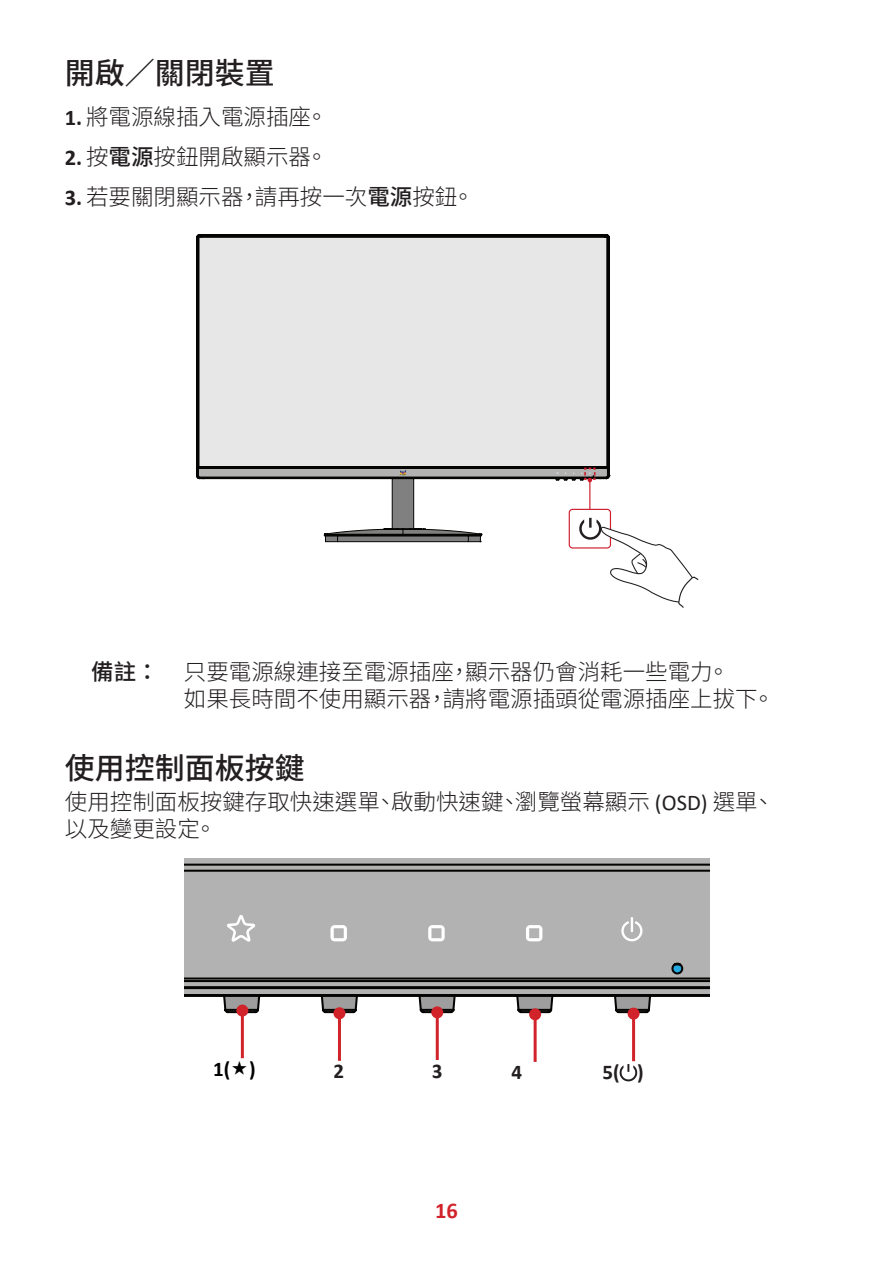
<style>
.page{position:relative;width:893px;height:1263px;background:#fff}
.page>*{position:absolute;margin:0;border:0;box-sizing:border-box;transform-origin:0 0}
.t1{font:500 30px "Noto Sans TC";color:#231f20}
.t2{font:300 22.5px/27px "Noto Sans TC";color:#231f20}
.t3{font:700 22.5px "Calibri";color:#d1232a}
.t4{font:700 21px "Calibri";color:#231f20}
.t5{font:700 21px "Calibri";color:#000}
.s1{font-family:"Calibri";font-weight:700}
.s2{font-weight:500}
.s3{font-family:"Calibri";font-weight:400}
</style>
<div class="page">
<svg style="left:197px;top:234px;width:412px;height:308px;background:#dfe0df"></svg>
<svg style="left:324px;top:470px;width:158px;height:72px"></svg>
<div style="left:569px;top:509px;width:41px;height:39px;background:#fff;border-radius:3px"></div>
<div style="left:569px;top:509px;width:42px;height:39px;border:1px solid #cf202f;border-radius:3px"></div>
<svg style="left:579px;top:518px;width:119px;height:90px"></svg>
<svg style="left:556px;top:467px;width:40px;height:42px"></svg>
<hr style="left:185px;top:859px;width:524px;height:4px;background:#b2b2b2">
<svg style="left:185px;top:863px;width:524px;height:151px;background:#a4a5a4"></svg>
<svg style="left:621px;top:917px;width:21px;height:24px"></svg>
<svg style="left:330px;top:925px;width:17px;height:16px"></svg>
<svg style="left:526px;top:925px;width:16px;height:16px"></svg>
<svg style="left:428px;top:925px;width:17px;height:16px"></svg>
<svg style="left:227px;top:915px;width:28px;height:27px"></svg>
<hr style="left:241px;top:1010px;width:3px;height:48px;background:#d1232a">
<div style="left:236px;top:1004px;width:12px;height:12px;background:#d1232a;border-radius:50%"></div>
<hr style="left:338px;top:1013px;width:3px;height:48px;background:#d1232a">
<div style="left:333px;top:1007px;width:12px;height:12px;background:#d1232a;border-radius:50%"></div>
<hr style="left:436px;top:1012px;width:3px;height:48px;background:#d1232a">
<div style="left:431px;top:1006px;width:12px;height:12px;background:#d1232a;border-radius:50%"></div>
<hr style="left:632px;top:1013px;width:3px;height:48px;background:#d1232a">
<div style="left:628px;top:1007px;width:12px;height:12px;background:#d1232a;border-radius:50%"></div>
<svg style="left:620px;top:1064px;width:17px;height:17px"></svg>
<hr style="left:534px;top:1014px;width:3px;height:48px;background:#d1232a">
<div style="left:529px;top:1008px;width:12px;height:12px;background:#d1232a;border-radius:50%"></div>
<h1 class="t1" style="left:65px;top:56px;width:212px">開啟／關閉裝置</h1>
<p class="t2" style="left:65px;top:104px;width:265px"><span class="s1">1.</span> 將電源線插入電源插座。</p>
<p class="t2" style="left:65px;top:143px;width:265px"><span class="s1">2.</span> 按<span class="s2">電源</span>按鈕開啟顯示器。</p>
<p class="t2" style="left:65px;top:183px;width:411px"><span class="s1">3.</span> 若要關閉顯示器，請再按一次<span class="s2">電源</span>按鈕。</p>
<p class="t2" style="left:184px;top:659px;width:592px;text-indent:-93px"><span class="s2">備註：</span> 只要電源線連接至電源插座，顯示器仍會消耗一些電力。<br>如果長時間不使用顯示器，請將電源插頭從電源插座上拔下。</p>
<h1 class="t1" style="left:65px;top:751px;width:242px">使用控制面板按鍵</h1>
<p class="t2" style="left:65px;top:789px;width:711px">使用控制面板按鍵存取快速選單、啟動快速鍵、瀏覽螢幕顯示 <span class="s3">(OSD)</span> 選單、以及變更設定。</p>
<p class="t5" style="left:213px;top:1054px;width:44px">1( )</p>
<p class="t4" style="left:333px;top:1056px;width:12px">2</p>
<p class="t4" style="left:432px;top:1056px;width:12px">3</p>
<p class="t4" style="left:511px;top:1057px;width:12px">4</p>
<p class="t4" style="left:602px;top:1057px;width:43px">5( )</p>
<p class="t3" style="left:435px;top:1194px;width:24px">16</p>
</div>
